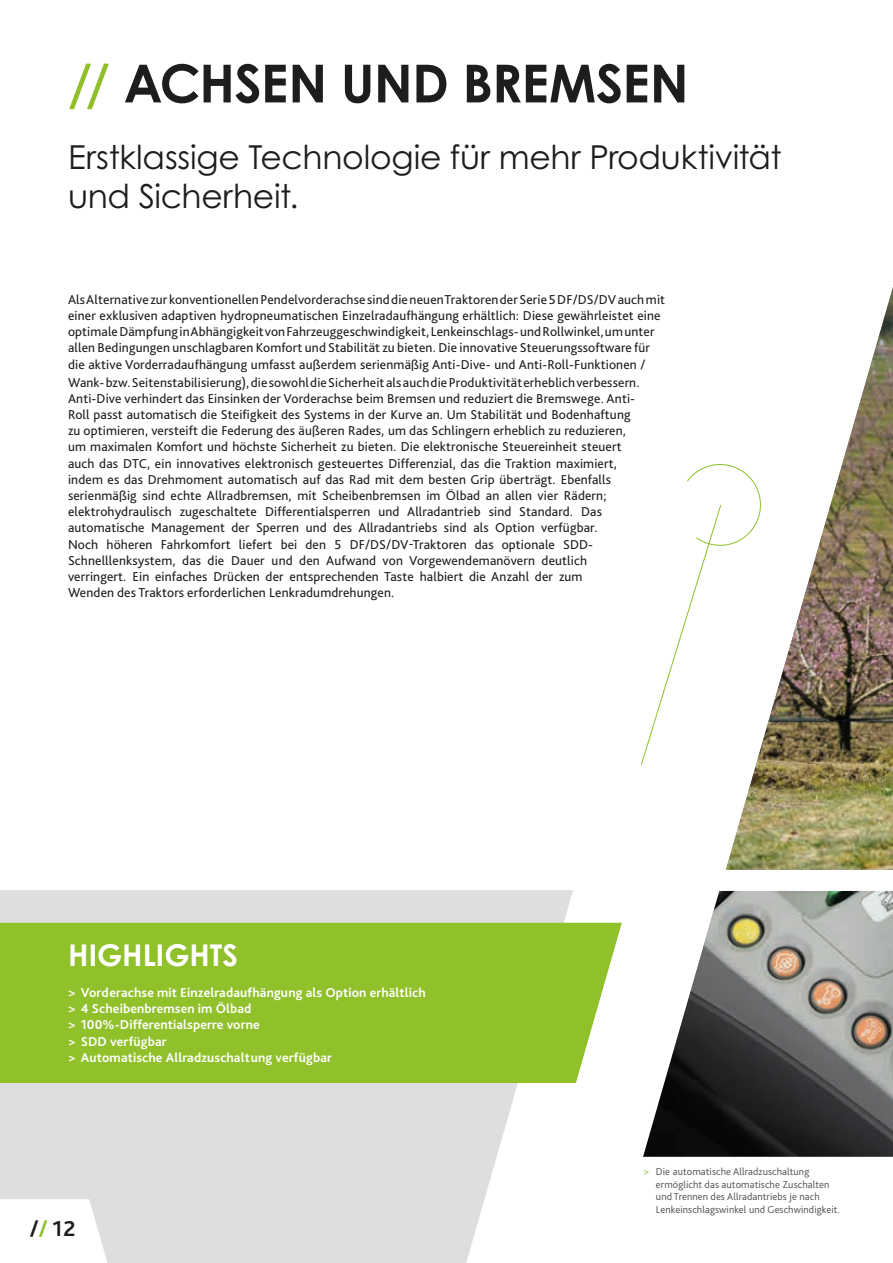
<style>
.page{position:relative;width:893px;height:1263px;background:#fff}
.page>*{position:absolute;margin:0;border:0;box-sizing:border-box;transform-origin:0 0}
.t1{font:700 52.5px "Century Gothic Pro";letter-spacing:-.01em;color:#1d1d1b}
.t2{font:33px/39.6px "Century Gothic Pro";letter-spacing:-.01em;color:#1d1d1b}
.t3{font:700 30px "Century Gothic Pro";letter-spacing:.005em;color:#fff}
.t4{font:700 22.5px "Bliss Pro";color:#1d1d1b}
.t5{font:13.5px/16.2px "Bliss Pro";letter-spacing:.01em;color:#1d1d1b}
.t6{font:700 13.5px/16.2px "Bliss Pro";letter-spacing:.01em;color:#fff}
.t7{font:300 10.5px/12.6px "Bliss Pro";letter-spacing:.01em;color:#4b4b4a}
.s1{color:#90c02a}
.s2{font-weight:400;color:#90c02a}
</style>
<div class="page">
<svg style="left:0;top:890px;width:573px;height:373px;background:#e3e2e2"></svg>
<div style="left:0;top:923px;width:622px;height:160px;background:#90c02a"></div>
<img style="left:726px;top:287px;width:167px;height:583px">
<img style="left:643px;top:891px;width:250px;height:266px">
<svg style="left:641px;top:463px;width:121px;height:302px"></svg>
<svg style="left:0;top:1199px;width:107px;height:64px"></svg>
<h1 class="t1" style="left:68px;top:51px;width:622px"><span class="s1">//</span> ACHSEN UND BREMSEN</h1>
<h2 class="t2" style="left:68px;top:137px;width:715px">Erstklassige Technologie für mehr Produktivität und Sicherheit.</h2>
<p class="t5" style="left:68px;top:291px;width:599px">Als Alternative zur konventionellen Pendelvorderachse sind die neuen Traktoren der Serie 5 DF/DS/DV auch mit einer exklusiven adaptiven hydropneumatischen Einzelradaufhängung erhältlich: Diese gewährleistet eine optimale Dämpfung in Abhängigkeit von Fahrzeuggeschwindigkeit, Lenkeinschlags- und Rollwinkel, um unter allen Bedingungen unschlagbaren Komfort und Stabilität zu bieten. Die innovative Steuerungssoftware für die aktive Vorderradaufhängung umfasst außerdem serienmäßig Anti-Dive- und Anti-Roll-Funktionen /</p>
<p class="t5" style="left:68px;top:374px;width:573px">Wank- bzw. Seitenstabilisierung), die sowohl die Sicherheit als auch die Produktivität erheblich verbessern.<br>Anti-Dive verhindert das Einsinken der Vorderachse beim Bremsen und reduziert die Bremswege. Anti-Roll passt automatisch die Steifigkeit des Systems in der Kurve an. Um Stabilität und Bodenhaftung zu optimieren, versteift die Federung des äußeren Rades, um das Schlingern erheblich zu reduzieren, um maximalen Komfort und höchste Sicherheit zu bieten. Die elektronische Steuereinheit steuert auch das DTC, ein innovatives elektronisch gesteuertes Differenzial, das die Traktion maximiert, indem es das Drehmoment automatisch auf das Rad mit dem besten Grip überträgt. Ebenfalls serienmäßig sind echte Allradbremsen, mit Scheibenbremsen im Ölbad an allen vier Rädern; elektrohydraulisch zugeschaltete Differentialsperren und Allradantrieb sind Standard. Das automatische Management der Sperren und des Allradantriebs sind als Option verfügbar.<br>Noch höheren Fahrkomfort liefert bei den 5 DF/DS/DV-Traktoren das optionale SDD-Schnelllenksystem, das die Dauer und den Aufwand von Vorgewendemanövern deutlich verringert. Ein einfaches Drücken der entsprechenden Taste halbiert die Anzahl der zum<br>Wenden des Traktors erforderlichen Lenkradumdrehungen.</p>
<h3 class="t3" style="left:68px;top:936px;width:172px">HIGHLIGHTS</h3>
<p class="t6" style="left:68px;top:984px;width:359px">&gt; Vorderachse mit Einzelradaufhängung als Option erhältlich &gt; 4 Scheibenbremsen im Ölbad<br>&gt; 100%-Differentialsperre vorne<br>&gt; SDD verfügbar<br>&gt; Automatische Allradzuschaltung verfügbar</p>
<h3 class="t4" style="left:30px;top:1215px;width:47px">/<span class="s1">/</span> 12</h3>
<p class="t7" style="left:656px;top:1165px;width:186px;text-indent:-13px"><span class="s2">&gt;</span> Die automatische Allradzuschaltung ermöglicht das automatische Zuschalten und Trennen des Allradantriebs je nach Lenkeinschlagswinkel und Geschwindigkeit.</p>
</div>
